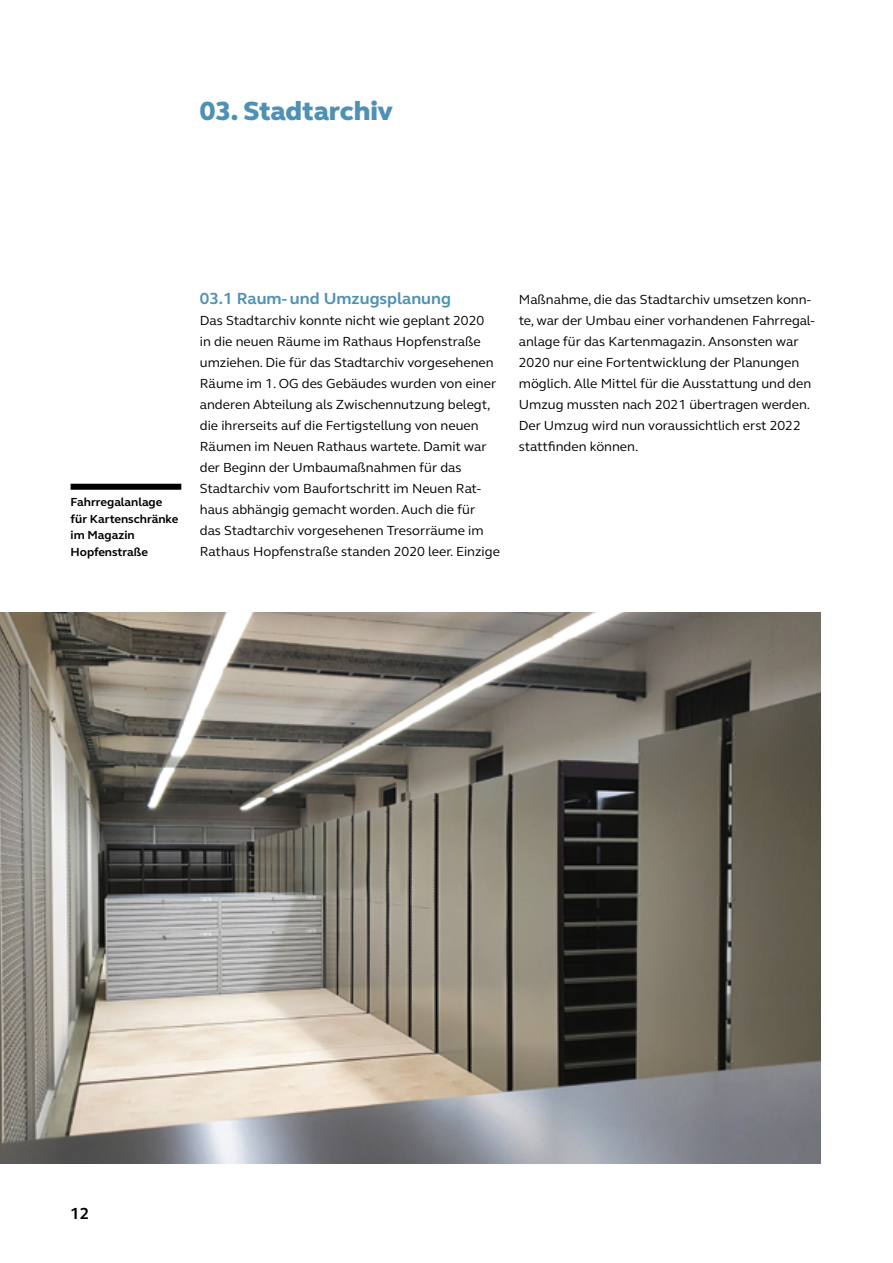
<style>
.page{position:relative;width:893px;height:1263px;background:#fff}
.page>*{position:absolute;margin:0;border:0;box-sizing:border-box;transform-origin:0 0}
.t1{font:800 27px "FS Elliot Pro";color:#4e91b4}
.Fließtext{font:700 16.5px "FS Elliot Pro";color:#4e91b4}
.t2{font:700 16.5px "FS Elliot Pro";color:#000}
.Fließtext-2{font:13.5px/21px "FS Elliot Pro";color:#000}
.t3{font:700 12px/16.5px "FS Elliot Pro";color:#000}
</style>
<div class="page">
<img style="left:0;top:612px;width:821px;height:552px">
<div style="left:71px;top:484px;width:110px;height:6px;background:#000"></div>
<h3 class="t1" style="left:200px;top:93px;width:195px">03. Stadtarchiv</h3>
<p class="t3" style="left:71px;top:494px;width:109px">Fahrregalanlage für Kartenschränke im Magazin<br>Hopfenstraße</p>
<p class="Fließtext" style="left:200px;top:287px;width:253px">03.1 Raum- und Umzugsplanung</p>
<p class="Fließtext-2" style="left:200px;top:309px;width:302px">Das Stadtarchiv konnte nicht wie geplant 2020<br>in die neuen Räume im Rathaus Hopfenstraße umziehen. Die für das Stadtarchiv vorgesehenen Räume im 1. OG des Gebäudes wurden von einer anderen Abteilung als Zwischennutzung belegt, die ihrerseits auf die Fertigstellung von neuen Räumen im Neuen Rathaus wartete. Damit war der Beginn der Umbaumaßnahmen für das Stadtarchiv vom Baufortschritt im Neuen Rat&shy;haus abhängig gemacht worden. Auch die für<br>das Stadtarchiv vorgesehenen Tresorräume im Rathaus Hopfenstraße standen 2020 leer. Einzige</p>
<p class="Fließtext-2" style="left:519px;top:288px;width:297px">Maßnahme, die das Stadtarchiv umsetzen konn&shy;te, war der Umbau einer vorhandenen Fahrregal&shy;anlage für das Kartenmagazin. Ansonsten war 2020 nur eine Fortentwicklung der Planungen möglich. Alle Mittel für die Ausstattung und den Umzug mussten nach 2021 übertragen werden.<br>Der Umzug wird nun voraussichtlich erst 2022 stattfinden können.</p>
<p class="t2" style="left:70px;top:1202px;width:21px">12</p>
</div>
